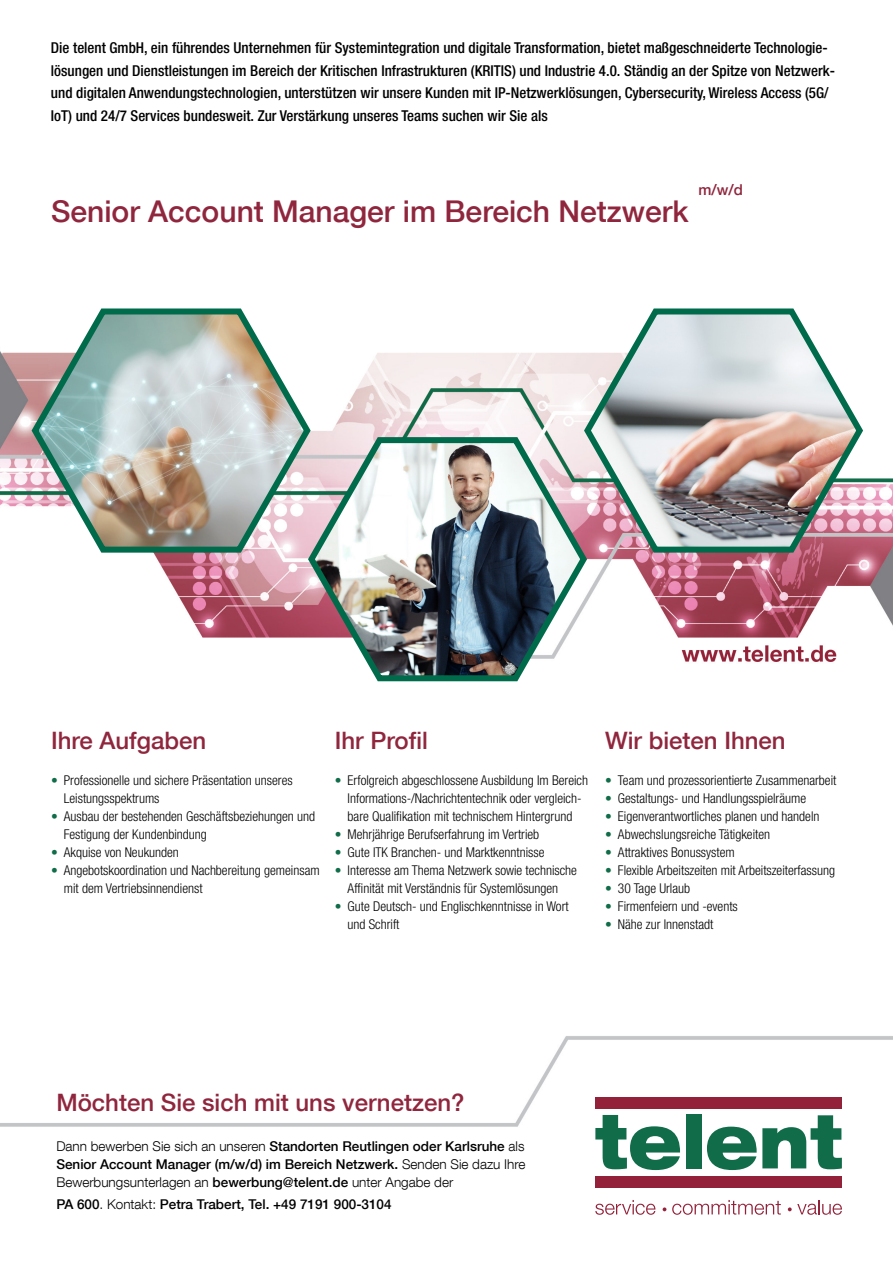
<style>
.page{position:relative;width:893px;height:1263px;background:#fff}
.page>*{position:absolute;margin:0;border:0;box-sizing:border-box;transform-origin:0 0}
.t1{font:500 30px "Helvetica Neue LT Com";color:#90263d}
.t2{font:500 24px "Helvetica Neue LT Com";color:#90263d}
.t3{font:500 condensed 15px/22.5px "Helvetica Neue LT Com";color:#000}
.t4{font:500 15px "Helvetica Neue LT Com";color:#90263d}
.t5{font:300 condensed 13.5px/18px "Helvetica Neue LT Com";color:#000}
.t6{font:500 13.5px/18px "Helvetica Neue LT Com";color:#000;text-align:justify}
.s1{font-stretch:normal;color:#116c4a}
.s2{font-weight:300}
</style>
<div class="page">
<img style="left:0;top:351px;width:893px;height:861px">
<img style="left:28px;top:308px;width:286px;height:248px">
<img style="left:305px;top:432px;width:285px;height:252px">
<img style="left:581px;top:308px;width:285px;height:248px">
<svg style="left:595px;top:1115px;width:85px;height:55px"></svg>
<div style="left:686px;top:1114px;width:15px;height:54px;background:#116c4a"></div>
<svg style="left:707px;top:1115px;width:135px;height:55px"></svg>
<div style="left:596px;top:1176px;width:246px;height:11px;background:#932139"></div>
<div style="left:595px;top:1097px;width:247px;height:12px;background:#932139"></div>
<svg style="left:595px;top:1200px;width:60px;height:15px"></svg>
<svg style="left:672px;top:1200px;width:109px;height:15px"></svg>
<svg style="left:663px;top:1207px;width:3px;height:4px"></svg>
<svg style="left:788px;top:1200px;width:54px;height:15px"></svg>
<p class="t3" style="left:51px;top:37px;width:786px">Die telent GmbH, ein führendes Unternehmen für Systemintegration und digitale Transformation, bietet maßgeschneiderte Technologie&shy;lösungen und Dienstleistungen im Bereich der Kritischen Infrastrukturen (KRITIS) und Industrie 4.0. Ständig an der Spitze von Netzwerk&shy;und digitalen Anwendungstechnologien, unterstützen wir unsere Kunden mit IP-Netzwerklösungen, Cybersecurity, Wireless Access (5G/ IoT) und 24/7 Services bundesweit. Zur Verstärkung unseres Teams suchen wir Sie als</p>
<p class="t1" style="left:51px;top:194px;width:639px">Senior Account Manager im Bereich Netzwerk</p>
<p class="t4" style="left:698px;top:181px;width:46px">m/w/d</p>
<p class="t2" style="left:51px;top:726px;width:157px">Ihre Aufgaben</p>
<p class="t5" style="left:64px;top:771px;width:230px;text-indent:-13px"><span class="s1">•</span> Professionelle und sichere Präsentation unseres<br>Leistungsspektrums</p>
<p class="t5" style="left:64px;top:807px;width:253px;text-indent:-13px"><span class="s1">•</span> Ausbau der bestehenden Geschäftsbeziehungen und<br>Festigung der Kundenbindung</p>
<p class="t5" style="left:51px;top:843px;width:129px"><span class="s1">•</span> Akquise von Neukunden</p>
<p class="t5" style="left:64px;top:861px;width:257px;text-indent:-13px"><span class="s1">•</span> Angebotskoordination und Nachbereitung gemeinsam mit dem Vertriebsinnendienst</p>
<p class="t2" style="left:335px;top:726px;width:94px">Ihr Profil</p>
<p class="t5" style="left:335px;top:771px;width:255px;text-align:center"><span class="s1">•</span> Erfolgreich abgeschlossene Ausbildung Im Bereich<br>Informations-/Nachrichtentechnik oder vergleich&shy;bare Qualifikation mit technischem Hintergrund</p>
<p class="t5" style="left:335px;top:825px;width:206px"><span class="s1">•</span> Mehrjährige Berufserfahrung im Vertrieb</p>
<p class="t5" style="left:335px;top:843px;width:211px"><span class="s1">•</span> Gute ITK Branchen- und Marktkenntnisse</p>
<p class="t5" style="left:335px;top:861px;width:244px;text-align:center"><span class="s1">•</span> Interesse am Thema Netzwerk sowie technische<br>Affinität mit Verständnis für Systemlösungen</p>
<p class="t5" style="left:348px;top:897px;width:223px;text-indent:-13px"><span class="s1">•</span> Gute Deutsch- und Englischkenntnisse in Wort und Schrift</p>
<p class="t2" style="left:605px;top:726px;width:182px">Wir bieten Ihnen</p>
<p class="t5" style="left:605px;top:771px;width:233px"><span class="s1">•</span> Team und prozessorientierte Zusammenarbeit</p>
<p class="t5" style="left:605px;top:789px;width:202px"><span class="s1">•</span> Gestaltungs- und Handlungsspielräume</p>
<p class="t5" style="left:605px;top:807px;width:216px"><span class="s1">•</span> Eigenverantwortliches planen und handeln</p>
<p class="t5" style="left:605px;top:825px;width:166px"><span class="s1">•</span> Abwechslungsreiche Tätigkeiten</p>
<p class="t5" style="left:605px;top:843px;width:131px"><span class="s1">•</span> Attraktives Bonussystem</p>
<p class="t5" style="left:605px;top:861px;width:231px"><span class="s1">•</span> Flexible Arbeitszeiten mit Arbeitszeiterfassung</p>
<p class="t5" style="left:605px;top:879px;width:86px"><span class="s1">•</span> 30 Tage Urlaub</p>
<p class="t5" style="left:605px;top:897px;width:134px"><span class="s1">•</span> Firmenfeiern und -events</p>
<p class="t5" style="left:605px;top:915px;width:110px"><span class="s1">•</span> Nähe zur Innenstadt</p>
<p class="t2" style="left:56px;top:1087px;width:410px">Möchten Sie sich mit uns vernetzen?</p>
<p class="t6" style="left:56px;top:1137px;width:471px"><span class="s2">Dann bewerben Sie sich an unseren</span> Standorten Reutlingen oder Karlsruhe <span class="s2">als </span>Senior Account Manager (m/w/d) im Bereich Netzwerk. <span class="s2">Senden Sie dazu Ihre Bewerbungsunterlagen an</span> bewerbung@telent.de <span class="s2">unter Angabe der</span></p>
<p class="t6" style="left:56px;top:1195px;width:337px">PA 600<span class="s2">. Kontakt:</span> Petra Trabert, Tel. +49 7191 900-3104</p>
</div>
